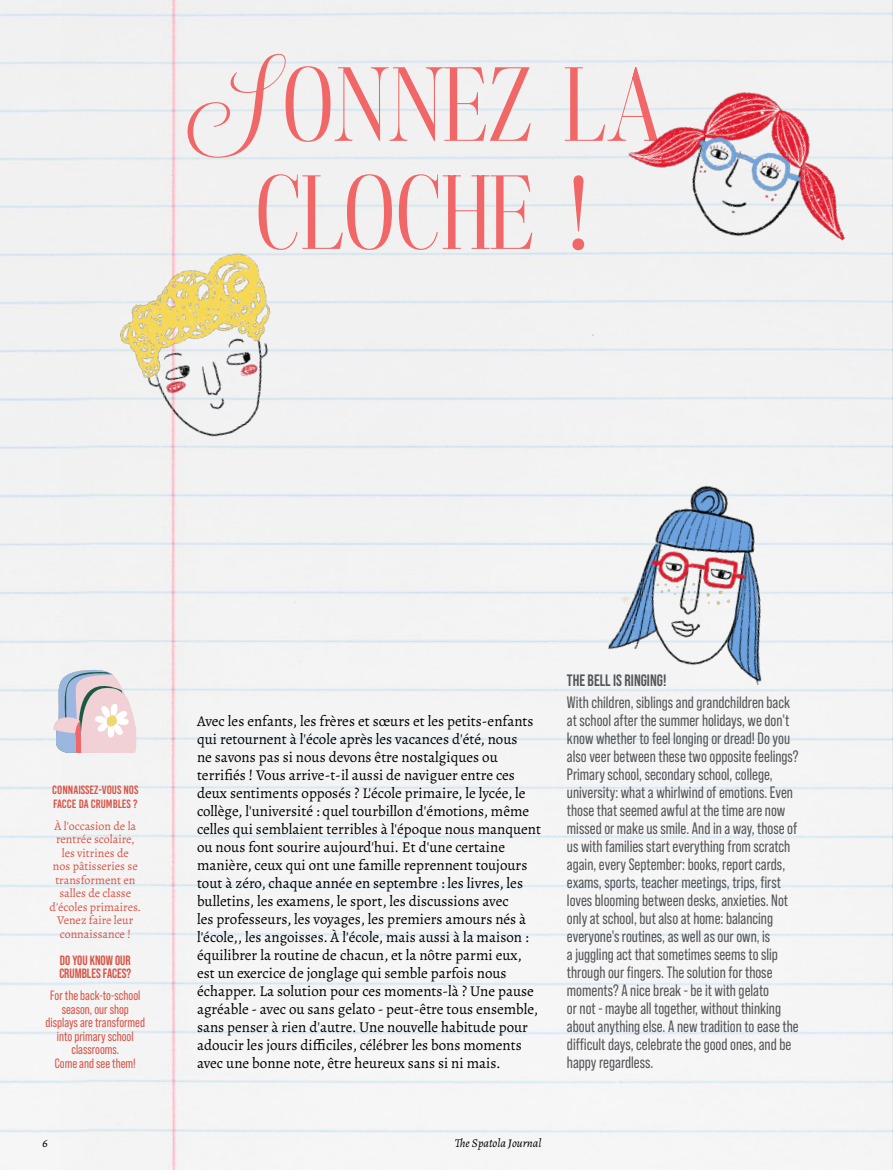
<style>
.page{position:relative;width:893px;height:1170px;background:#fff}
.page>*{position:absolute;margin:0;border:0;box-sizing:border-box;transform-origin:0 0}
.t1{font:105px/108px "Androgy";color:#f16666;text-align:center}
.inglese{font:16.5px/18px "Bebas Neue Pro";color:#54565a;scale:.96 1}
.inglese-2{font:700 16.5px "Bebas Neue Pro";color:#54565a;scale:.96 1}
.testo_corrente{font:15px/18px "Alegreya";color:#000}
.testo_corrente-2{font:13.5px/13.5px "Bebas Neue Pro";color:#d95345;text-align:center;scale:.96 1}
.testo_corrente-3{font:700 13.5px/13.5px "Bebas Neue Pro";color:#d95345;scale:.96 1}
.testo_corrente-4{font:12px/13.5px "Alegreya";color:#d95345;text-align:center}
.testo_corrente-5{font:12px/13.5px "Bebas Kai";color:#d95345}
.t2{font:italic 12px "Alegreya";color:#000}
.s1{font-size:15px}
</style>
<div class="page">
<div style="left:59px;top:0;width:834px;height:1169px;background:#f3f3f3"></div>
<img style="left:612px;top:63px;width:271px;height:209px">
<svg style="left:753px;top:269px;width:7px;height:3px"></svg>
<svg style="left:623px;top:234px;width:123px;height:38px"></svg>
<img style="left:600px;top:472px;width:198px;height:216px">
<div style="left:602px;top:664px;width:81px;height:24px;background:#f4f4f4"></div>
<svg style="left:689px;top:680px;width:23px;height:8px"></svg>
<svg style="left:720px;top:683px;width:30px;height:5px"></svg>
<svg style="left:53px;top:669px;width:83px;height:84px"></svg>
<img style="left:103px;top:238px;width:205px;height:223px">
<svg style="left:202px;top:457px;width:27px;height:4px"></svg>
<svg style="left:237px;top:449px;width:23px;height:12px"></svg>
<svg style="left:268px;top:439px;width:40px;height:19px"></svg>
<p class="t1" style="left:184px;top:51px;width:479px">SONNEZ LA<br>CLOCHE !</p>
<p class="testo_corrente-5" style="left:52px;top:783px;width:88px">CONNAISSEZ-VOUS NOS<br>FACCE DA CRUMBLES ?</p>
<p class="testo_corrente-4" style="left:50px;top:818px;width:93px">À l'occasion de la rentrée scolaire, les vitrines de<br>nos pâtisseries se transforment en salles de classe d'écoles primaires.<br>Venez faire leur connaissance !</p>
<p class="testo_corrente-3" style="left:59px;top:953px;width:76px">DO YOU KNOW OUR<br>CRUMBLES FACES?</p>
<p class="testo_corrente-2" style="left:46px;top:988px;width:105px">For the back-to-school season, our shop displays are transformed into primary school classrooms.<br>Come and see them!</p>
<p class="testo_corrente" style="left:197px;top:711px;width:346px">Avec les enfants, les frères et sœurs et les petits-enfants qui retournent à l'école après les vacances d'été, nous<br>ne savons pas si nous devons être nostalgiques ou terrifiés ! Vous arrive-t-il aussi de naviguer entre ces deux sentiments opposés ? L'école primaire, le lycée, le collège, l'université : quel tourbillon d'émotions, même celles qui semblaient terribles à l'époque nous manquent ou nous font sourire aujourd'hui. Et d'une certaine manière, ceux qui ont une famille reprennent toujours tout à zéro, chaque année en septembre : les livres, les bulletins, les examens, le sport, les discussions avec<br>les professeurs, les voyages, les premiers amours nés à l'école,, les angoisses. À l'école, mais aussi à la maison : équilibrer la routine de chacun, et la nôtre parmi eux, est un exercice de jonglage qui semble parfois nous échapper. La solution pour ces moments-là ? Une pause agréable - avec ou sans gelato - peut-être tous ensemble, sans penser à rien d'autre. Une nouvelle habitude pour adoucir les jours difficiles, célébrer les bons moments avec une bonne note, être heureux sans si ni mais.</p>
<p class="inglese-2" style="left:567px;top:670px;width:105px">THE BELL IS RINGING!</p>
<p class="inglese" style="left:567px;top:693px;width:243px">With children, siblings and grandchildren back at school after the summer holidays, we don't know whether to feel longing or dread! Do you also veer between these two opposite feelings?<br>Primary school, secondary school, college, university: what a whirlwind of emotions. Even those that seemed awful at the time are now missed or make us smile. And in a way, those of us with families start everything from scratch again, every September: books, report cards, exams, sports, teacher meetings, trips, first loves blooming between desks, anxieties. Not only at school, but also at home: balancing everyone's routines, as well as our own, is<br>a juggling act that sometimes seems to slip through our fingers. The solution for those moments? A nice break - be it with gelato<br>or not - maybe all together, without thinking about anything else. A new tradition to ease the difficult days, celebrate the good ones, and be happy regardless.</p>
<p class="t2" style="left:43px;top:1134px;width:7px">6</p>
<p class="t2" style="left:455px;top:1134px;width:88px">The Spatola <span class="s1">J</span>ournal</p>
</div>
